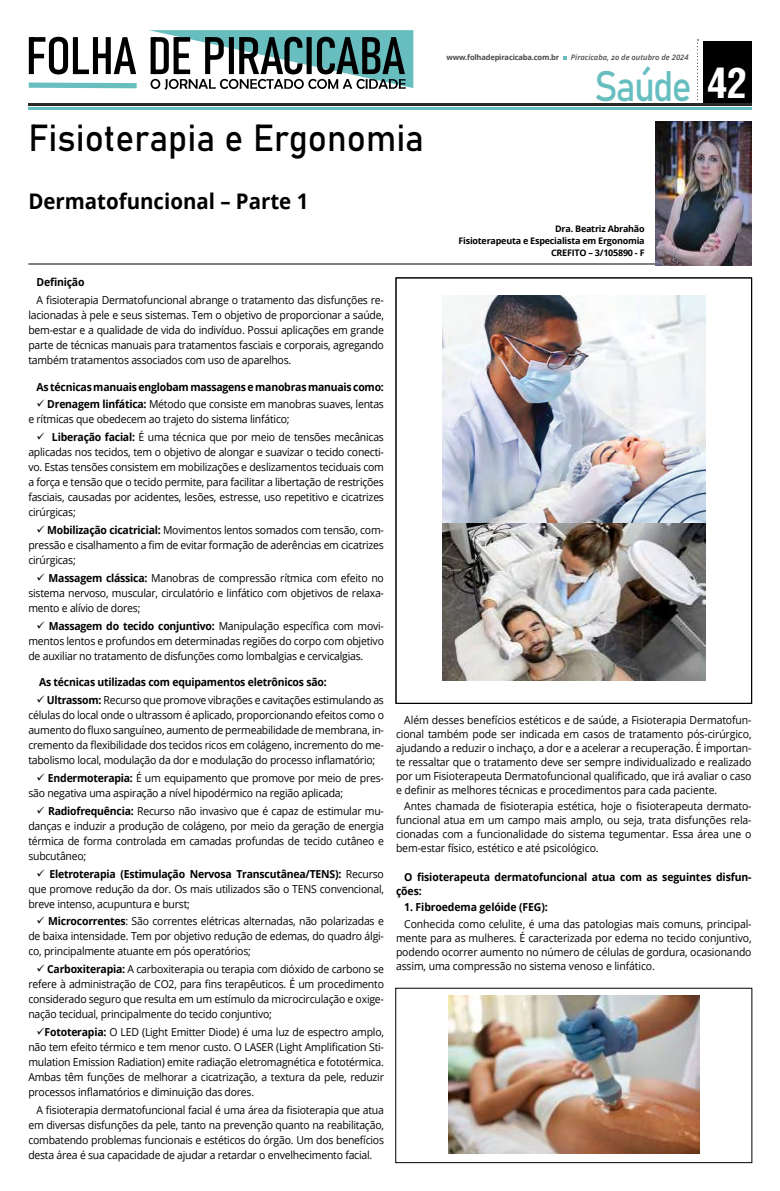
<style>
.page{position:relative;width:780px;height:1191px;background:#fff}
.page>*{position:absolute;margin:0;border:0;box-sizing:border-box;transform-origin:0 0}
.t1{font:42.1px "Bahnschrift";letter-spacing:-.045em;color:#67bec0;scale:.89 1}
.t2{font:37.2px "Bahnschrift";color:#000;scale:.95 1}
.t3{font:700 21.5px "Open Sans";color:#000;scale:.95 1}
.t4{font:11px/15px "Open Sans";letter-spacing:-.02em;color:#000;text-align:justify;scale:.95 1}
.t5{font:700 11px/14px "Open Sans";letter-spacing:-.02em;color:#000;scale:.95 1}
.t6{font:700 9px/12px "Open Sans";letter-spacing:-.025em;color:#000;text-align:right}
.t7{font:700 7.6px "Open Sans";letter-spacing:-.025em;color:#4a4948}
.t8{font:italic 600 7.6px "Open Sans";color:#4a4948}
.s1{font-family:"Arena Condensed";font-weight:700;font-size:40.6px;color:#fff}
.s2{font-weight:700}
</style>
<div class="page">
<div style="left:703px;top:41px;width:48px;height:65px;background:#000"></div>
<hr style="left:28px;top:107px;width:723px;height:2px;background:#67bec0">
<hr style="left:28px;top:103px;width:723px;height:3px;background:#2c2824">
<svg style="left:697px;top:39px;width:1px;height:62px"></svg>
<svg style="left:563px;top:56px;width:4px;height:4px"></svg>
<svg style="left:28px;top:30px;width:385px;height:60px"></svg>
<hr style="left:28px;top:264px;width:723px;height:1px;background:#000">
<img style="left:655px;top:121px;width:96px;height:144px">
<img style="left:442px;top:295px;width:263px;height:385px">
<img style="left:448px;top:996px;width:251px;height:157px">
<p class="t7" style="left:446px;top:52px;width:114px">www.folhadepiracicaba.com.br</p>
<p class="t8" style="left:571px;top:52px;width:119px">Piracicaba, 20 de outubro de 2024</p>
<h2 class="t2" style="left:28px;top:109px;width:418px">Fisioterapia e Ergonomia</h2>
<h3 class="t3" style="left:28px;top:186px;width:296px">Dermatofuncional – Parte 1</h3>
<h1 class="t1" style="left:594px;top:55px;width:173px">Saúde <span class="s1">42</span></h1>
<p class="t6" style="left:458px;top:222px;width:188px">Dra. Beatriz Abrahão<br>Fisioterapeuta e Especialista em Ergonomia<br>CREFITO – 3/105890 - F</p>
<p class="t5" style="left:37px;top:275px;width:52px">Definição</p>
<p class="t4" style="left:28px;top:292px;width:376px;text-indent:8px">A fisioterapia Dermatofuncional abrange o tratamento das disfunções re&shy;lacionadas à pele e seus sistemas. Tem o objetivo de proporcionar a saúde, bem-estar e a qualidade de vida do indivíduo. Possui aplicações em grande parte de técnicas manuais para tratamentos fasciais e corporais, agregando também tratamentos associados com uso de aparelhos.</p>
<p class="t5" style="left:37px;top:379px;width:367px">As técnicas manuais englobam massagens e manobras manuais como:</p>
<p class="t4" style="left:28px;top:396px;width:376px;text-indent:8px">✓ <span class="s2">Drenagem linfática:</span> Método que consiste em manobras suaves, lentas e rítmicas que obedecem ao trajeto do sistema linfático;</p>
<p class="t4" style="left:28px;top:429px;width:376px;text-indent:8px">✓ <span class="s2">Liberação facial:</span> É uma técnica que por meio de tensões mecânicas aplicadas nos tecidos, tem o objetivo de alongar e suavizar o tecido conecti&shy;vo. Estas tensões consistem em mobilizações e deslizamentos teciduais com a força e tensão que o tecido permite, para facilitar a libertação de restrições fasciais, causadas por acidentes, lesões, estresse, uso repetitivo e cicatrizes cirúrgicas;</p>
<p class="t4" style="left:28px;top:522px;width:376px;text-indent:8px">✓ <span class="s2">Mobilização cicatricial:</span> Movimentos lentos somados com tensão, com&shy;pressão e cisalhamento a fim de evitar formação de aderências em cicatrizes cirúrgicas;</p>
<p class="t4" style="left:28px;top:570px;width:376px;text-indent:8px">✓ <span class="s2">Massagem clássica:</span> Manobras de compressão rítmica com efeito no sistema nervoso, muscular, circulatório e linfático com objetivos de relaxa&shy;mento e alívio de dores;</p>
<p class="t4" style="left:28px;top:618px;width:376px;text-indent:8px">✓ <span class="s2">Massagem do tecido conjuntivo:</span> Manipulação específica com movi&shy;mentos lentos e profundos em determinadas regiões do corpo com objetivo de auxiliar no tratamento de disfunções como lombalgias e cervicalgias.</p>
<p class="t5" style="left:39px;top:675px;width:304px">As técnicas utilizadas com equipamentos eletrônicos são:</p>
<p class="t4" style="left:28px;top:692px;width:376px;text-indent:8px">✓ <span class="s2">Ultrassom:</span> Recurso que promove vibrações e cavitações estimulando as células do local onde o ultrassom é aplicado, proporcionando efeitos como o aumento do fluxo sanguíneo, aumento de permeabilidade de membrana, in&shy;cremento da flexibilidade dos tecidos ricos em colágeno, incremento do me&shy;tabolismo local, modulação da dor e modulação do processo inflamatório;</p>
<p class="t4" style="left:28px;top:770px;width:376px;text-indent:8px">✓ <span class="s2">Endermoterapia:</span> É um equipamento que promove por meio de pres&shy;são negativa uma aspiração a nível hipodérmico na região aplicada;</p>
<p class="t4" style="left:28px;top:803px;width:376px;text-indent:8px">✓ <span class="s2">Radiofrequência:</span> Recurso não invasivo que é capaz de estimular mu&shy;danças e induzir a produção de colágeno, por meio da geração de energia térmica de forma controlada em camadas profundas de tecido cutâneo e subcutâneo;</p>
<p class="t4" style="left:28px;top:865px;width:376px;text-indent:8px">✓ <span class="s2">Eletroterapia (Estimulação Nervosa Transcutânea/TENS):</span> Recurso que promove redução da dor. Os mais utilizados são o TENS convencional, breve intenso, acupuntura e burst;</p>
<p class="t4" style="left:28px;top:913px;width:376px;text-indent:8px">✓ <span class="s2">Microcorrentes</span>: São correntes elétricas alternadas, não polarizadas e de baixa intensidade. Tem por objetivo redução de edemas, do quadro álgi&shy;co, principalmente atuante em pós operatórios;</p>
<p class="t4" style="left:28px;top:961px;width:376px;text-indent:8px">✓ <span class="s2">Carboxiterapia:</span> A carboxiterapia ou terapia com dióxido de carbono se refere à administração de CO2, para fins terapêuticos. É um procedimento considerado seguro que resulta em um estímulo da microcirculação e oxige&shy;nação tecidual, principalmente do tecido conjuntivo;</p>
<p class="t4" style="left:28px;top:1024px;width:376px;text-indent:8px">✓<span class="s2">Fototerapia:</span> O LED (Light Emitter Diode) é uma luz de espectro amplo, não tem efeito térmico e tem menor custo. O LASER (Light Amplification Sti&shy;mulation Emission Radiation) emite radiação eletromagnética e fototérmica.<br>Ambas têm funções de melhorar a cicatrização, a textura da pele, reduzir processos inflamatórios e diminuição das dores.</p>
<p class="t4" style="left:28px;top:1102px;width:376px;text-indent:8px">A fisioterapia dermatofuncional facial é uma área da fisioterapia que atua em diversas disfunções da pele, tanto na prevenção quanto na reabilitação, combatendo problemas funcionais e estéticos do órgão. Um dos benefícios desta área é sua capacidade de ajudar a retardar o envelhecimento facial.</p>
<p class="t4" style="left:396px;top:712px;width:376px;line-height:14px;text-indent:8px">Além desses benefícios estéticos e de saúde, a Fisioterapia Dermatofun&shy;cional também pode ser indicada em casos de tratamento pós-cirúrgico, ajudando a reduzir o inchaço, a dor e a acelerar a recuperação. É importan&shy;te ressaltar que o tratamento deve ser sempre individualizado e realizado por um Fisioterapeuta Dermatofuncional qualificado, que irá avaliar o caso e definir as melhores técnicas e procedimentos para cada paciente.</p>
<p class="t4" style="left:396px;top:799px;width:376px;line-height:14px;text-indent:8px">Antes chamada de fisioterapia estética, hoje o fisioterapeuta dermato&shy;funcional atua em um campo mais amplo, ou seja, trata disfunções rela&shy;cionadas com a funcionalidade do sistema tegumentar. Essa área une o bem-estar físico, estético e até psicológico.</p>
<p class="t5" style="left:396px;top:869px;width:376px;text-indent:8px">O fisioterapeuta dermatofuncional atua com as seguintes disfun&shy;ções:</p>
<p class="t5" style="left:404px;top:900px;width:153px">1. Fibroedema gelóide (FEG):</p>
<p class="t4" style="left:396px;top:917px;width:376px;line-height:14px;text-indent:8px">Conhecida como celulite, é uma das patologias mais comuns, principal&shy;mente para as mulheres. É caracterizada por edema no tecido conjuntivo, podendo ocorrer aumento no número de células de gordura, ocasionando assim, uma compressão no sistema venoso e linfático.</p>
</div>
